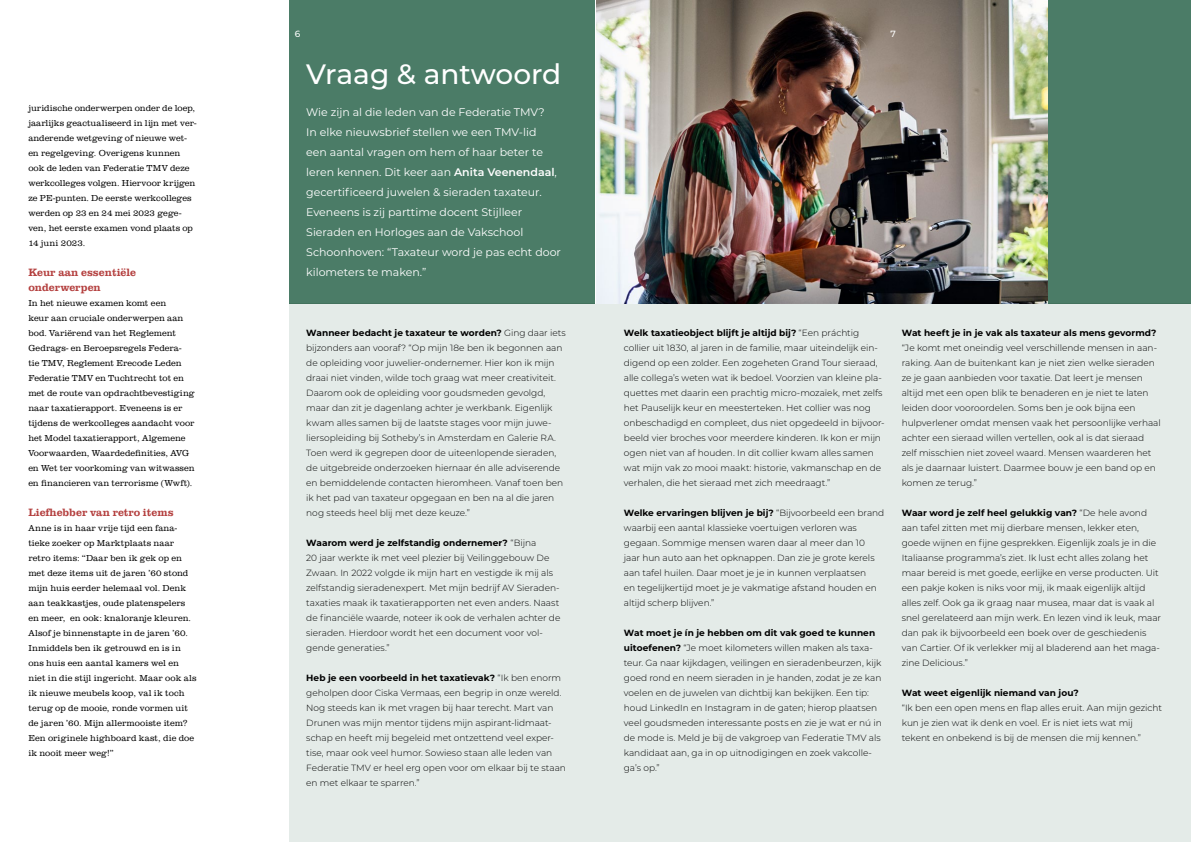
<style>
.page{position:relative;width:1191px;height:842px;background:#fff}
.page>*{position:absolute;margin:0;border:0;box-sizing:border-box;transform-origin:0 0}
.t1{font:500 28px "Montserrat";color:#fff}
.t2{font:11px/20px "Montserrat";color:#fff}
.t3{font:500 11px/15px "Clarendon URW";color:#b4403f}
.t4{font:300 9px/15px "Montserrat";color:#000}
.t5{font:300 9px/15px "Clarendon URW";color:#000}
.t6{font:700 9px "Montserrat";letter-spacing:.005em;color:#000}
.t7{font:500 9px "Montserrat";color:#fff}
.s1{font-weight:600}
.s2{font-weight:700}
</style>
<div class="page">
<div style="left:289px;top:303px;width:902px;height:539px;background:#e4ebe8"></div>
<div style="left:289px;top:0;width:902px;height:303px;background:#4b7c67"></div>
<img style="left:596px;top:0;width:451px;height:303px">
<p class="t5" style="left:28px;top:100px;width:170px">juridische onderwerpen onder de loep, jaarlijks geactualiseerd in lijn met ver&shy;anderende wetgeving of nieuwe wet&shy;en regelgeving. Overigens kunnen ook de leden van Federatie TMV deze werkcolleges volgen. Hiervoor krijgen ze PE-punten. De eerste werkcolleges werden op 23 en 24 mei 2023 gege&shy;ven, het eerste examen vond plaats op 14 juni 2023.</p>
<p class="t3" style="left:28px;top:264px;width:109px">Keur aan essentiële onderwerpen</p>
<p class="t5" style="left:28px;top:295px;width:168px">In het nieuwe examen komt een<br>keur aan cruciale onderwerpen aan bod. Variërend van het Reglement Gedrags- en Beroepsregels Federa&shy;tie TMV, Reglement Erecode Leden Federatie TMV en Tuchtrecht tot en met de route van opdrachtbevestiging naar taxatierapport. Eveneens is er tijdens de werkcolleges aandacht voor het Model taxatierapport, Algemene Voorwaarden, Waardedefinities, AVG en Wet ter voorkoming van witwassen en financieren van terrorisme (Wwft).</p>
<p class="t3" style="left:28px;top:504px;width:147px">Liefhebber van retro items</p>
<p class="t5" style="left:28px;top:520px;width:170px">Anne is in haar vrije tijd een fana&shy;tieke zoeker op Marktplaats naar retro items: “Daar ben ik gek op en met deze items uit de jaren ’60 stond mijn huis eerder helemaal vol. Denk aan teakkastjes, oude platenspelers en meer, en ook: knaloranje kleuren.<br>Alsof je binnenstapte in de jaren ’60.<br>Inmiddels ben ik getrouwd en is in ons huis een aantal kamers wel en niet in die stijl ingericht. Maar ook als ik nieuwe meubels koop, val ik toch terug op de mooie, ronde vormen uit de jaren ’60. Mijn allermooiste item?<br>Een originele highboard kast, die doe ik nooit meer weg!”</p>
<p class="t7" style="left:295px;top:28px;width:7px">6</p>
<p class="t7" style="left:890px;top:28px;width:7px">7</p>
<h1 class="t1" style="left:306px;top:54px;width:257px">Vraag &amp; antwoord</h1>
<p class="t2" style="left:306px;top:101px;width:256px">Wie zijn al die leden van de Federatie TMV?<br>In elke nieuwsbrief stellen we een TMV-lid<br>een aantal vragen om hem of haar beter te leren kennen. Dit keer aan <span class="s1">Anita Veenendaal</span>, gecertificeerd juwelen &amp; sieraden taxateur.<br>Eveneens is zij parttime docent Stijlleer Sieraden en Horloges aan de Vakschool Schoonhoven: “Taxateur word je pas echt door kilometers te maken.”</p>
<p class="t4" style="left:306px;top:325px;width:261px"><span class="s2">Wanneer bedacht je taxateur te worden?</span> Ging daar iets bijzonders aan vooraf? “Op mijn 18e ben ik begonnen aan de opleiding voor juwelier-ondernemer. Hier kon ik mijn draai niet vinden, wilde toch graag wat meer creativiteit.<br>Daarom ook de opleiding voor goudsmeden gevolgd, maar dan zit je dagenlang achter je werkbank. Eigenlijk kwam alles samen bij de laatste stages voor mijn juwe&shy;liersopleiding bij Sotheby’s in Amsterdam en Galerie RA.<br>Toen werd ik gegrepen door de uiteenlopende sieraden, de uitgebreide onderzoeken hiernaar én alle adviserende en bemiddelende contacten hieromheen. Vanaf toen ben ik het pad van taxateur opgegaan en ben na al die jaren nog steeds heel blij met deze keuze.”</p>
<p class="t4" style="left:306px;top:535px;width:256px"><span class="s2">Waarom werd je zelfstandig ondernemer?</span> “Bijna<br>20 jaar werkte ik met veel plezier bij Veilinggebouw De Zwaan. In 2022 volgde ik mijn hart en vestigde ik mij als zelfstandig sieradenexpert. Met mijn bedrijf AV Sieraden&shy;taxaties maak ik taxatierapporten net even anders. Naast de financiële waarde, noteer ik ook de verhalen achter de sieraden. Hierdoor wordt het een document voor vol&shy;gende generaties.”</p>
<p class="t4" style="left:306px;top:670px;width:261px"><span class="s2">Heb je een voorbeeld in het taxatievak?</span> “Ik ben enorm geholpen door Ciska Vermaas, een begrip in onze wereld.<br>Nog steeds kan ik met vragen bij haar terecht. Mart van Drunen was mijn mentor tijdens mijn aspirant-lidmaat&shy;schap en heeft mij begeleid met ontzettend veel exper&shy;tise, maar ook veel humor. Sowieso staan alle leden van Federatie TMV er heel erg open voor om elkaar bij te staan en met elkaar te sparren.”</p>
<p class="t4" style="left:624px;top:325px;width:262px"><span class="s2">Welk taxatieobject blijft je altijd bij?</span> “Een práchtig collier uit 1830, al jaren in de familie, maar uiteindelijk ein&shy;digend op een zolder. Een zogeheten Grand Tour sieraad, alle collega’s weten wat ik bedoel. Voorzien van kleine pla&shy;quettes met daarin een prachtig micro-mozaïek, met zelfs het Pauselijk keur en meesterteken. Het collier was nog onbeschadigd en compleet, dus niet opgedeeld in bijvoor&shy;beeld vier broches voor meerdere kinderen. Ik kon er mijn ogen niet van af houden. In dit collier kwam alles samen wat mijn vak zo mooi maakt: historie, vakmanschap en de verhalen, die het sieraad met zich meedraagt.”</p>
<p class="t4" style="left:624px;top:505px;width:262px"><span class="s2">Welke ervaringen blijven je bij?</span> “Bijvoorbeeld een brand waarbij een aantal klassieke voertuigen verloren was gegaan. Sommige mensen waren daar al meer dan 10<br>jaar hun auto aan het opknappen. Dan zie je grote kerels aan tafel huilen. Daar moet je je in kunnen verplaatsen<br>en tegelijkertijd moet je je vakmatige afstand houden en altijd scherp blijven.”</p>
<p class="t4" style="left:624px;top:625px;width:259px"><span class="s2">Wat moet je ín je hebben om dit vak goed te kunnen uitoefenen?</span> “Je moet kilometers willen maken als taxa&shy;teur. Ga naar kijkdagen, veilingen en sieradenbeurzen, kijk goed rond en neem sieraden in je handen, zodat je ze kan voelen en de juwelen van dichtbij kan bekijken. Een tip: houd LinkedIn en Instagram in de gaten; hierop plaatsen veel goudsmeden interessante posts en zie je wat er nú in de mode is. Meld je bij de vakgroep van Federatie TMV als kandidaat aan, ga in op uitnodigingen en zoek vakcolle&shy;ga’s op.”</p>
<p class="t6" style="left:901px;top:326px;width:256px">Wat heeft je in je vak als taxateur als mens gevormd?</p>
<p class="t4" style="left:901px;top:340px;width:260px">“Je komt met oneindig veel verschillende mensen in aan&shy;raking. Aan de buitenkant kan je niet zien welke sieraden ze je gaan aanbieden voor taxatie. Dat leert je mensen altijd met een open blik te benaderen en je niet te laten leiden door vooroordelen. Soms ben je ook bijna een hulpverlener omdat mensen vaak het persoonlijke verhaal achter een sieraad willen vertellen, ook al is dat sieraad zelf misschien niet zoveel waard. Mensen waarderen het als je daarnaar luistert. Daarmee bouw je een band op en komen ze terug.”</p>
<p class="t4" style="left:901px;top:505px;width:261px"><span class="s2">Waar word je zelf heel gelukkig van?</span> “De hele avond aan tafel zitten met mij dierbare mensen, lekker eten, goede wijnen en fijne gesprekken. Eigenlijk zoals je in die Italiaanse programma’s ziet. Ik lust echt alles zolang het maar bereid is met goede, eerlijke en verse producten. Uit een pakje koken is niks voor mij, ik maak eigenlijk altijd alles zelf. Ook ga ik graag naar musea, maar dat is vaak al snel gerelateerd aan mijn werk. En lezen vind ik leuk, maar dan pak ik bijvoorbeeld een boek over de geschiedenis van Cartier. Of ik verlekker mij al bladerend aan het maga&shy;zine Delicious.”</p>
<p class="t6" style="left:901px;top:686px;width:179px">Wat weet eigenlijk niemand van jou?</p>
<p class="t4" style="left:901px;top:700px;width:262px">“Ik ben een open mens en flap alles eruit. Aan mijn gezicht kun je zien wat ik denk en voel. Er is niet iets wat mij tekent en onbekend is bij de mensen die mij kennen.”</p>
</div>
